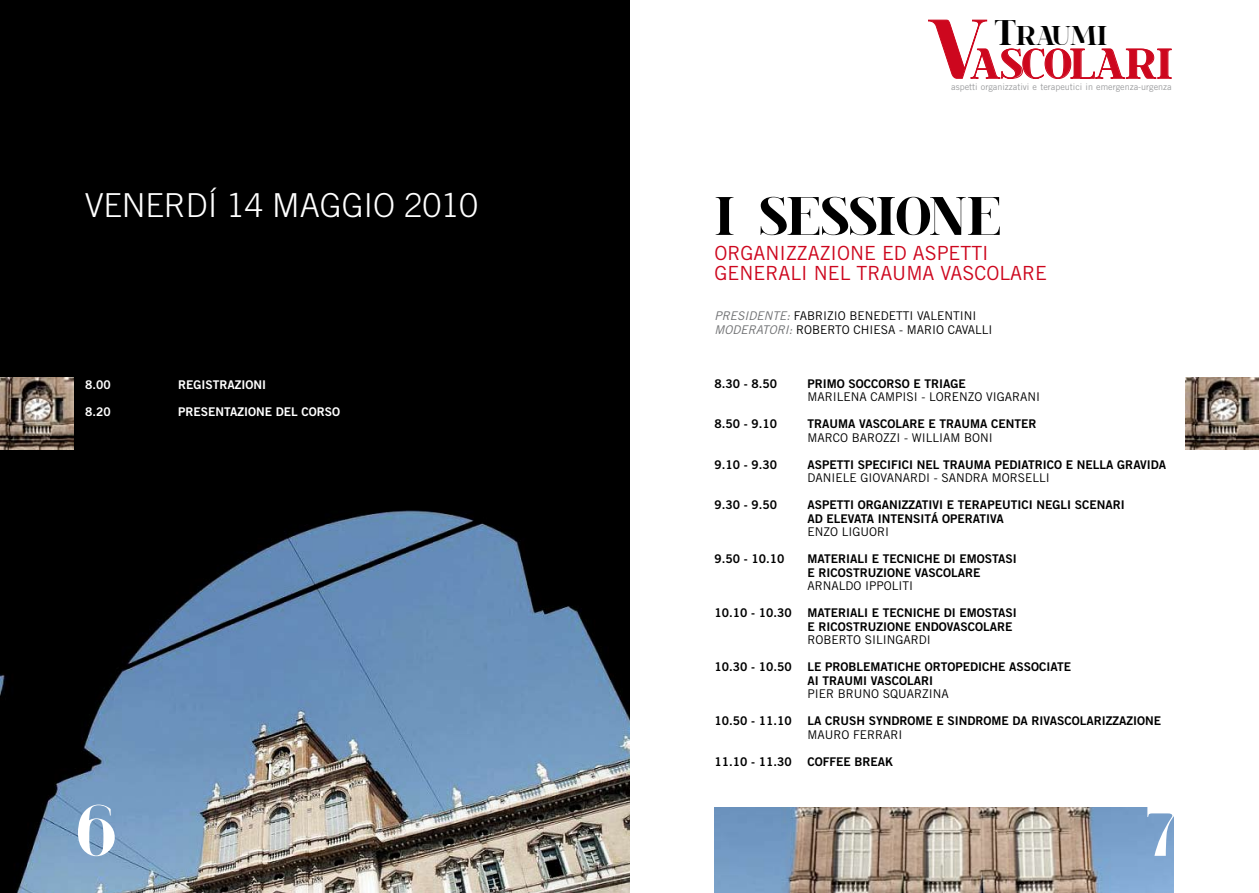
<style>
.page{position:relative;width:1259px;height:893px;background:#fff}
.page>*{position:absolute;margin:0;border:0;box-sizing:border-box;transform-origin:0 0}
.t1{font:700 72.45px "spinwerad";color:#fff}
.t2{font:700 57px "spinwerad";color:#000}
.t3{font:700 43.8px "spinwerad";color:#cd071e}
.t4{font:300 33px "Trade Gothic";color:#fff}
.t5{font:700 28.35px "spinwerad";letter-spacing:-.015em;color:#000}
.t6{font:19.5px/19.5px "Trade Gothic";color:#cd071e}
.t7{font:12px "Trade Gothic Bold Two";color:#000}
.t8{font:12px "Trade Gothic";color:#000}
.t9{font:12px "Trade Gothic Bold Two";color:#fff}
.t10{font:italic 12px "Trade Gothic";color:#707173}
.t11{font:9px "Trade Gothic";color:#9c9d9f}
.s1{font-size:37.05px}
.s2{font-size:87.6px}
.s3{font-style:normal;color:#000}
</style>
<div class="page">
<div style="left:0;top:0;width:629px;height:486px;background:#000"></div>
<img style="left:0;top:486px;width:629px;height:407px">
<svg style="left:928px;top:19px;width:244px;height:60px"></svg>
<img style="left:1185px;top:377px;width:74px;height:72px">
<img style="left:0;top:377px;width:73px;height:72px">
<img style="left:714px;top:808px;width:460px;height:85px">
<h3 class="t4" style="left:85px;top:186px;width:394px">VENERDÍ 14 MAGGIO 2010</h3>
<p class="t9" style="left:85px;top:377px;width:27px">8.00</p>
<p class="t9" style="left:178px;top:377px;width:90px">REGISTRAZIONI</p>
<p class="t9" style="left:85px;top:404px;width:27px">8.20</p>
<p class="t9" style="left:178px;top:404px;width:164px">PRESENTAZIONE DEL CORSO</p>
<h3 class="t5" style="left:994px;top:15px;width:114px"><span class="s1">T</span>RAUMI</h3>
<h3 class="t3" style="left:927px;top:33px;width:246px"><span class="s2">V</span>ASCOLARI</h3>
<p class="t11" style="left:951px;top:81px;width:222px">ASPETTI ORGANIZZATIVI E TERAPEUTICI IN EMERGENZA-URGENZA</p>
<h2 class="t2" style="left:714px;top:176px;width:135px">I SESSIO</h2>
<h2 class="t2" style="left:929px;top:176px;width:74px">NE</h2>
<h3 class="t6" style="left:714px;top:243px;width:334px">ORGAN IZZAZION E ED ASPETTI<br>GEN ERALI N EL TRAU MA VASCOLARE</h3>
<p class="t10" style="left:714px;top:309px;width:87px">PRESIDENTE: <span class="s3">FABRI</span></p>
<p class="t8" style="left:827px;top:309px;width:54px">ZIO BENEDETTI</p>
<p class="t8" style="left:917px;top:309px;width:8px">VALE</p>
<p class="t8" style="left:944px;top:309px;width:30px">NTINI</p>
<p class="t10" style="left:714px;top:322px;width:106px">MODERATORI: <span class="s3">ROBERT</span></p>
<p class="t8" style="left:841px;top:322px;width:133px">O CHIESA - MARI O CAVALLI</p>
<p class="t7" style="left:714px;top:376px;width:64px">8.30 - 8.50</p>
<p class="t7" style="left:807px;top:376px;width:16px">PRIMO</p>
<p class="t7" style="left:848px;top:376px;width:84px">SOCCORSO E TRIAGE</p>
<p class="t8" style="left:807px;top:390px;width:18px">MARILE</p>
<p class="t8" style="left:851px;top:390px;width:35px">NA CAMPI</p>
<p class="t8" style="left:906px;top:390px;width:88px">SI - LORENZO VIGARA</p>
<p class="t8" style="left:1027px;top:390px;width:11px">NI</p>
<p class="t7" style="left:714px;top:417px;width:75px">8.50 - 9.10 TRAUMA</p>
<p class="t7" style="left:859px;top:417px;width:37px">VASCOLARE</p>
<p class="t7" style="left:928px;top:417px;width:20px">E TRAUMA</p>
<p class="t7" style="left:991px;top:417px;width:16px">CENTER</p>
<p class="t8" style="left:807px;top:430px;width:19px">MARC</p>
<p class="t8" style="left:840px;top:430px;width:89px">O BAROZZI - WILLIAM</p>
<p class="t8" style="left:964px;top:430px;width:27px">BONI</p>
<p class="t7" style="left:714px;top:457px;width:83px">9.10 - 9.30 A</p>
<p class="t7" style="left:815px;top:457px;width:22px">SPETTI</p>
<p class="t7" style="left:858px;top:457px;width:68px">SPECI FICI NEL</p>
<p class="t7" style="left:943px;top:457px;width:9px">TRAUMA</p>
<p class="t7" style="left:995px;top:457px;width:15px">PEDIATRI</p>
<p class="t7" style="left:1047px;top:457px;width:39px">COENELLA</p>
<p class="t7" style="left:1117px;top:457px;width:8px">GRAVIDA</p>
<p class="t8" style="left:807px;top:471px;width:31px">DANIELE</p>
<p class="t8" style="left:860px;top:471px;width:50px">GI OVANARDI</p>
<p class="t8" style="left:934px;top:471px;width:40px">- SANDRA</p>
<p class="t8" style="left:992px;top:471px;width:40px">MORSELLI</p>
<p class="t7" style="left:714px;top:498px;width:64px">9.30 - 9.50</p>
<p class="t7" style="left:799px;top:498px;width:38px">ASPETTI</p>
<p class="t7" style="left:858px;top:498px;width:8px">ORGANIZZATIVI</p>
<p class="t7" style="left:947px;top:498px;width:20px">E TERA</p>
<p class="t7" style="left:987px;top:498px;width:15px">PEUTI</p>
<p class="t7" style="left:1021px;top:498px;width:23px">CI NEGLI</p>
<p class="t7" style="left:1074px;top:498px;width:23px">SCENARI</p>
<p class="t7" style="left:807px;top:511px;width:27px">AD ELEVATA</p>
<p class="t7" style="left:878px;top:511px;width:8px">INTEN</p>
<p class="t7" style="left:913px;top:511px;width:14px">SITÁ</p>
<p class="t7" style="left:942px;top:511px;width:23px">OPERATIVA</p>
<p class="t8" style="left:807px;top:525px;width:76px">ENZO LIG UORI</p>
<p class="t7" style="left:714px;top:552px;width:80px">9.50 - 10.10 MATERIALI</p>
<p class="t7" style="left:872px;top:552px;width:97px">ETECNICHE DI EMO</p>
<p class="t7" style="left:985px;top:552px;width:31px">STASI</p>
<p class="t7" style="left:807px;top:565px;width:54px">E RI COSTRUZIONE</p>
<p class="t7" style="left:915px;top:565px;width:37px">VASCOLARE</p>
<p class="t8" style="left:807px;top:579px;width:90px">AR NALDO IPPOLITI</p>
<p class="t7" style="left:714px;top:606px;width:86px">10.10 - 10.30 MATERIALI</p>
<p class="t7" style="left:872px;top:606px;width:97px">ETECNICHE DI EMO</p>
<p class="t7" style="left:985px;top:606px;width:31px">STASI</p>
<p class="t7" style="left:807px;top:619px;width:54px">E RI COSTRUZIONE</p>
<p class="t7" style="left:915px;top:619px;width:9px">ENDOVA</p>
<p class="t7" style="left:960px;top:619px;width:23px">SCOLARE</p>
<p class="t8" style="left:807px;top:633px;width:25px">ROBERT</p>
<p class="t8" style="left:853px;top:633px;width:18px">O SILI</p>
<p class="t8" style="left:887px;top:633px;width:17px">NGARDI</p>
<p class="t7" style="left:714px;top:660px;width:89px">10.30 - 10.50 LE</p>
<p class="t7" style="left:825px;top:660px;width:16px">PROBLEMATI</p>
<p class="t7" style="left:898px;top:660px;width:36px">CHE ORTO</p>
<p class="t7" style="left:955px;top:660px;width:98px">PEDICHE ASSOCIATE</p>
<p class="t7" style="left:807px;top:673px;width:24px">AI TRAUMI</p>
<p class="t7" style="left:871px;top:673px;width:36px">VASCOLARI</p>
<p class="t8" style="left:807px;top:687px;width:14px">PIER</p>
<p class="t8" style="left:838px;top:687px;width:111px">BR UNO SQUARZI NA</p>
<p class="t7" style="left:714px;top:714px;width:89px">10.50 - 11.10 LA</p>
<p class="t7" style="left:825px;top:714px;width:61px">CRUSH SYNDROME</p>
<p class="t7" style="left:936px;top:714px;width:27px">E SINDROME</p>
<p class="t7" style="left:1012px;top:714px;width:27px">DA RIVA</p>
<p class="t7" style="left:1057px;top:714px;width:23px">SCOLARIZZAZIONE</p>
<p class="t8" style="left:807px;top:727px;width:56px">MAURO FERRARI</p>
<p class="t7" style="left:714px;top:754px;width:79px">11.10 - 11.30</p>
<p class="t7" style="left:807px;top:754px;width:86px">COFFEE BREAK</p>
<h1 class="t1" style="left:77px;top:780px;width:41px">6</h1>
<h1 class="t1" style="left:1146px;top:780px;width:38px">7</h1>
</div>
